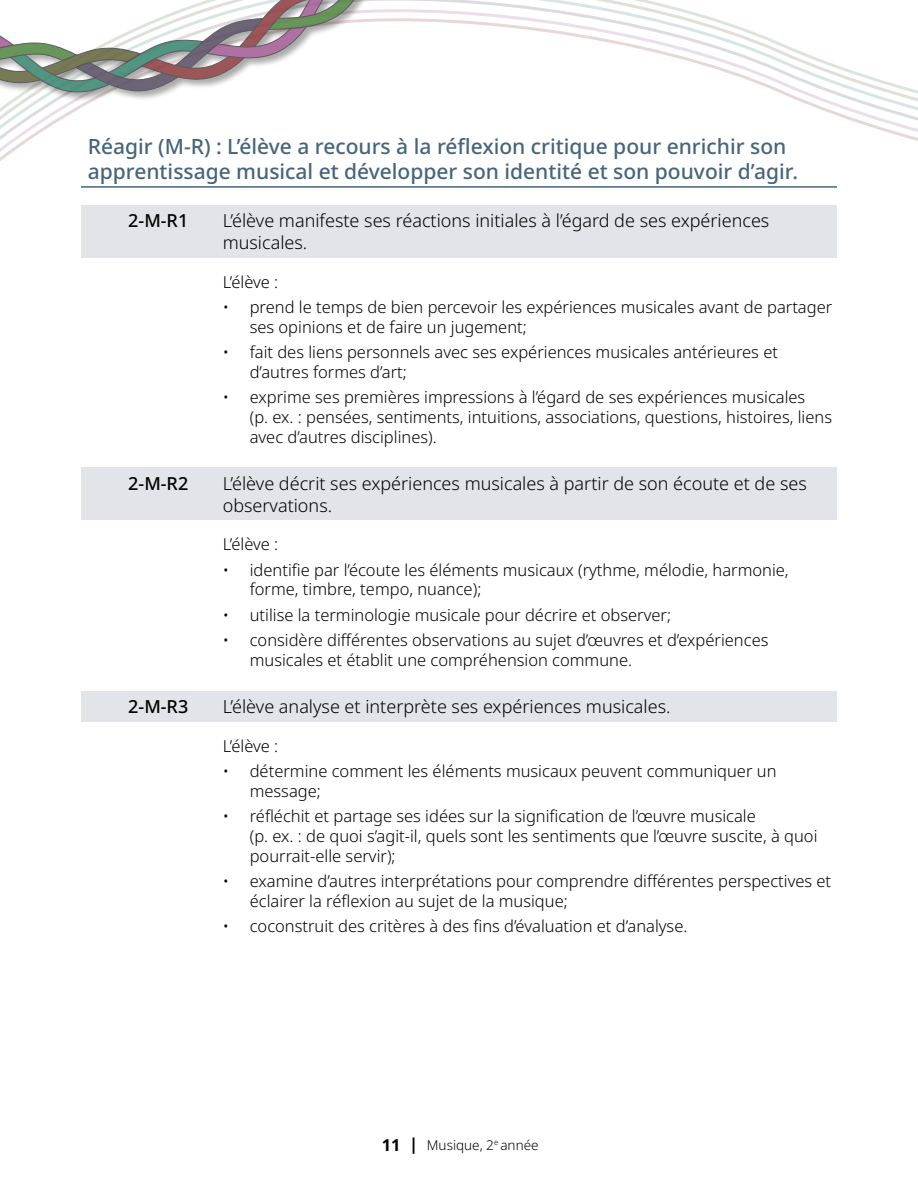
<style>
.page{position:relative;width:918px;height:1188px;background:#fff}
.page>*{position:absolute;margin:0;border:0;box-sizing:border-box;transform-origin:0 0}
.Header_Outcomes{font:500 21px/25.2px "Noto Sans";color:#45657d}
.GLO_arts{font:300 18px/21.6px "Noto Sans";color:#000}
.GLO_arts-2{font:500 18px "Noto Sans";color:#000}
.Bullet_Outcome_no_bullet{font:300 16.5px/19.8px "Noto Sans";color:#000}
.t1{font:300 13.5px "Noto Sans";color:#000}
.s1{font-weight:700;font-size:16.5px}
</style>
<div class="page">
<svg style="left:0;top:0;width:918px;height:161px"></svg>
<div style="left:0;top:0;width:514px;height:102px;background:#000;opacity:.4"></div>
<svg style="left:0;top:0;width:407px;height:96px"></svg>
<hr style="left:81px;top:186px;width:756px;height:2px;background:#45657d">
<div style="left:81px;top:205px;width:756px;height:53px;background:#e1e4e8"></div>
<div style="left:81px;top:468px;width:756px;height:52px;background:#e1e4e8"></div>
<div style="left:81px;top:691px;width:756px;height:31px;background:#e1e4e8"></div>
<h3 class="Header_Outcomes" style="left:88px;top:134px;width:712px">Réagir (M-R) : L’élève a recours à la réflexion critique pour enrichir son apprentissage musical et développer son identité et son pouvoir d’agir.</h3>
<h4 class="GLO_arts-2" style="left:128px;top:208px;width:62px">2-M-R1</h4>
<h4 class="GLO_arts" style="left:223px;top:211px;width:548px">L’élève manifeste ses réactions initiales à l’égard de ses expériences musicales.</h4>
<p class="Bullet_Outcome_no_bullet" style="left:223px;top:272px;width:57px">L’élève :</p>
<p class="Bullet_Outcome_no_bullet" style="left:250px;top:297px;width:584px;text-indent:-27px">• prend le temps de bien percevoir les expériences musicales avant de partager ses opinions et de faire un jugement;</p>
<p class="Bullet_Outcome_no_bullet" style="left:250px;top:342px;width:530px;text-indent:-27px">• fait des liens personnels avec ses expériences musicales antérieures et d’autres formes d’art;</p>
<p class="Bullet_Outcome_no_bullet" style="left:250px;top:387px;width:584px;text-indent:-27px">• exprime ses premières impressions à l’égard de ses expériences musicales<br>(p. ex. : pensées, sentiments, intuitions, associations, questions, histoires, liens avec d’autres disciplines).</p>
<h4 class="GLO_arts-2" style="left:128px;top:471px;width:62px">2-M-R2</h4>
<h4 class="GLO_arts" style="left:223px;top:473px;width:586px">L’élève décrit ses expériences musicales à partir de son écoute et de ses observations.</h4>
<p class="Bullet_Outcome_no_bullet" style="left:223px;top:535px;width:57px">L’élève :</p>
<p class="Bullet_Outcome_no_bullet" style="left:250px;top:560px;width:540px;text-indent:-27px">• identifie par l’écoute les éléments musicaux (rythme, mélodie, harmonie, forme, timbre, tempo, nuance);</p>
<p class="Bullet_Outcome_no_bullet" style="left:223px;top:605px;width:450px">• utilise la terminologie musicale pour décrire et observer;</p>
<p class="Bullet_Outcome_no_bullet" style="left:250px;top:630px;width:520px;text-indent:-27px">• considère différentes observations au sujet d’œuvres et d’expériences musicales et établit une compréhension commune.</p>
<h4 class="GLO_arts-2" style="left:128px;top:694px;width:62px">2-M-R3</h4>
<h4 class="GLO_arts" style="left:223px;top:696px;width:449px">L’élève analyse et interprète ses expériences musicales.</h4>
<p class="Bullet_Outcome_no_bullet" style="left:223px;top:736px;width:57px">L’élève :</p>
<p class="Bullet_Outcome_no_bullet" style="left:250px;top:762px;width:528px;text-indent:-27px">• détermine comment les éléments musicaux peuvent communiquer un message;</p>
<p class="Bullet_Outcome_no_bullet" style="left:250px;top:807px;width:569px;text-indent:-27px">• réfléchit et partage ses idées sur la signification de l’œuvre musicale<br>(p. ex. : de quoi s’agit-il, quels sont les sentiments que l’œuvre suscite, à quoi pourrait-elle servir);</p>
<p class="Bullet_Outcome_no_bullet" style="left:250px;top:871px;width:583px;text-indent:-27px">• examine d’autres interprétations pour comprendre différentes perspectives et éclairer la réflexion au sujet de la musique;</p>
<p class="Bullet_Outcome_no_bullet" style="left:223px;top:916px;width:466px">• coconstruit des critères à des fins d’évaluation et d’analyse.</p>
<p class="t1" style="left:382px;top:1135px;width:158px"><span class="s1">11 |</span> Musique, 2<sup>e</sup> année</p>
</div>
